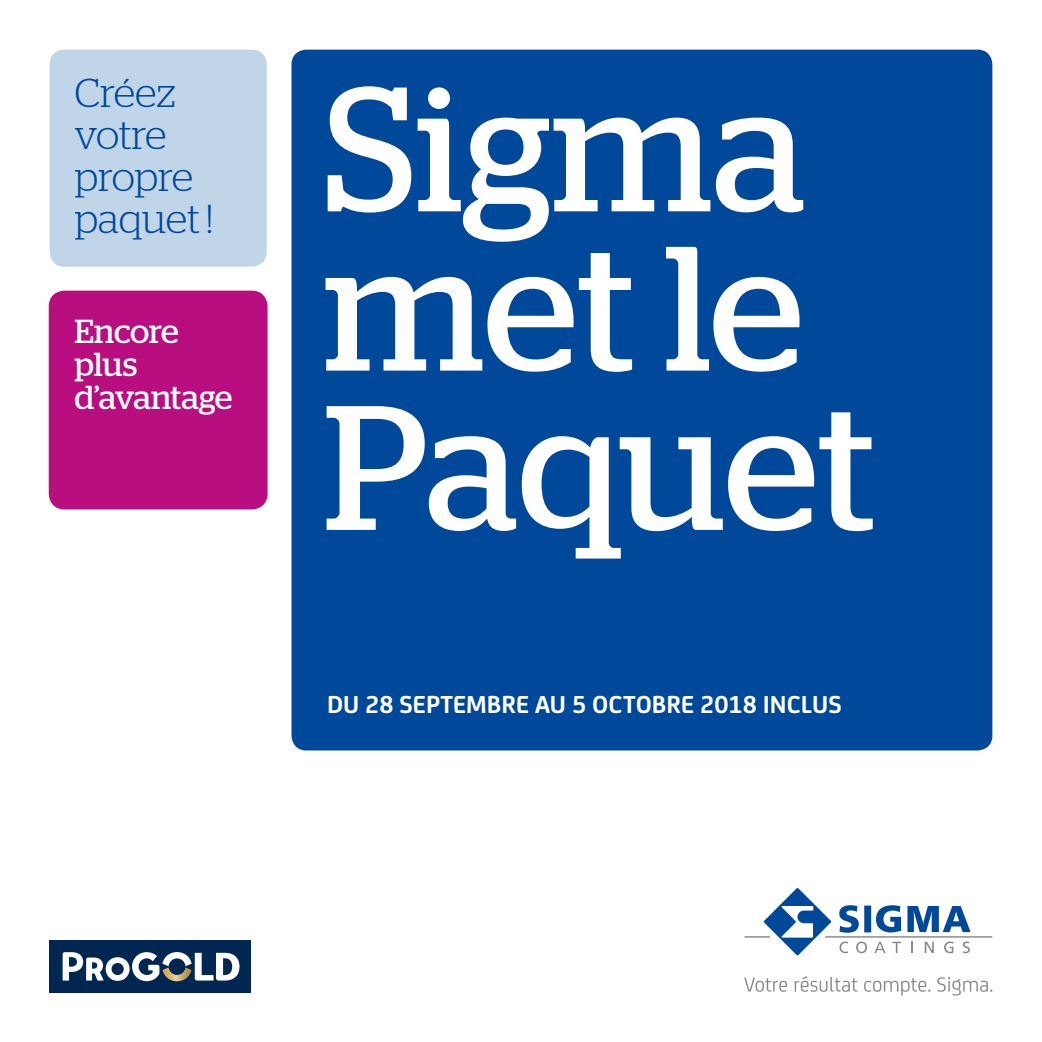
<style>
.page{position:relative;width:1042px;height:1042px;background:#fff}
.page>*{position:absolute;margin:0;border:0;box-sizing:border-box;transform-origin:0 0}
.t1{font:176.75px/159.2px "Stag";letter-spacing:-.005em;color:#fff}
.t2{font:300 40.25px/42px "Stag";letter-spacing:-.005em;color:#00489a}
.t3{font:33.25px/33.2px "Stag";letter-spacing:-.005em;color:#fff}
.t4{font:700 26.25px "FS Joey";color:#fff}
</style>
<div class="page">
<div style="left:291px;top:50px;width:701px;height:700px;background:#00489a;border-radius:15px"></div>
<div style="left:50px;top:940px;width:201px;height:52px;background:#002751"></div>
<svg style="left:63px;top:952px;width:176px;height:29px"></svg>
<div style="left:50px;top:50px;width:217px;height:217px;background:#c0d5e7;border-radius:15px"></div>
<div style="left:50px;top:291px;width:217px;height:217px;background:#b80e80;border-radius:15px"></div>
<div style="left:49px;top:291px;width:219px;height:218px;border:2px solid #b80e80;border-radius:15px"></div>
<svg style="left:744px;top:977px;width:43px;height:15px"></svg>
<svg style="left:794px;top:976px;width:63px;height:16px"></svg>
<svg style="left:864px;top:978px;width:66px;height:17px"></svg>
<svg style="left:937px;top:977px;width:55px;height:18px"></svg>
<svg style="left:744px;top:888px;width:248px;height:67px"></svg>
<h2 class="t2" style="left:74px;top:71px;width:140px">Créez votre propre paquet !</h2>
<p class="t3" style="left:74px;top:314px;width:159px">Encore plus d’avantage</p>
<h1 class="t1" style="left:324px;top:68px;width:553px">Sigma met le<br>Paquet</h1>
<p class="t4" style="left:327px;top:685px;width:516px">DU 28 SEPTEMBRE AU 5 OCTOBRE 2018 INCLUS</p>
</div>
